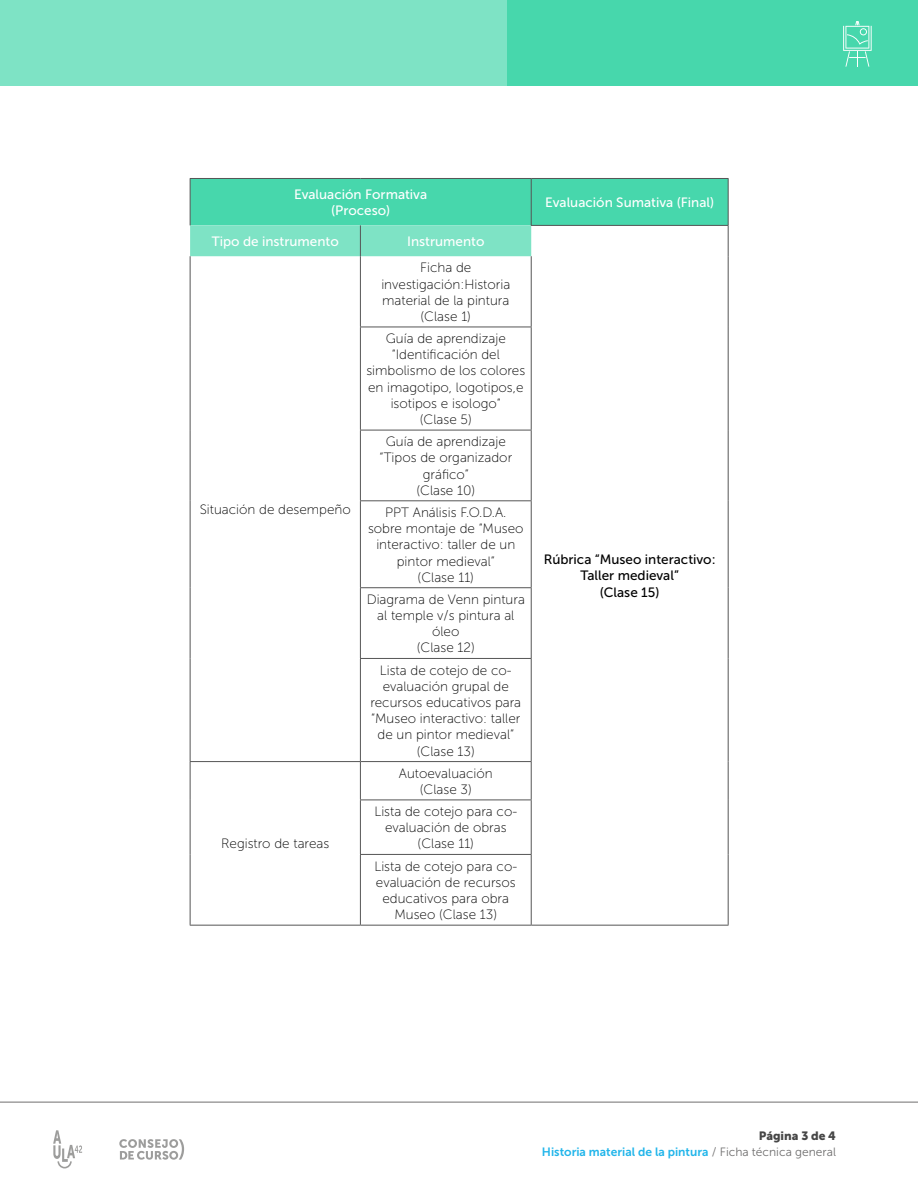
<style>
.page{position:relative;width:918px;height:1188px;background:#fff}
.page>*{position:absolute;margin:0;border:0;box-sizing:border-box;transform-origin:0 0}
.t1{font:13.5px/16.2px "Museo Sans 100";color:#020202;text-align:center}
.t2{font:13.5px/16.2px "Museo Sans 500";color:#fff;text-align:center}
.t3{font:13.5px/16.2px "Museo Sans 500";color:#000;text-align:center}
.t4{font:12px "Museo Sans 700";color:#21b5ea}
.t5{font:12px "Museo Sans 900";color:#464646}
.s1{font-family:"Museo Sans 300";color:#706f6f}
</style>
<div class="page">
<div style="left:0;top:0;width:507px;height:85px;background:#7ee3c5"></div>
<div style="left:507px;top:0;width:411px;height:85px;background:#47d7ac"></div>
<svg style="left:53px;top:1130px;width:29px;height:38px"></svg>
<svg style="left:119px;top:1139px;width:65px;height:21px"></svg>
<hr style="left:0;top:1102px;width:918px;height:1px;background:#706f6f">
<svg style="left:843px;top:21px;width:29px;height:46px"></svg>
<svg style="left:190px;top:179px;width:538px;height:77px;background:#6fdfbe"></svg>
<hr style="left:531px;top:179px;width:1px;height:46px;background:#555">
<hr style="left:360px;top:225px;width:1px;height:31px;background:#555">
<hr style="left:531px;top:225px;width:198px;height:1px;background:#555">
<hr style="left:360px;top:256px;width:1px;height:71px;background:#555">
<hr style="left:531px;top:256px;width:1px;height:71px;background:#555">
<hr style="left:360px;top:327px;width:172px;height:1px;background:#555">
<hr style="left:360px;top:327px;width:1px;height:103px;background:#555">
<hr style="left:531px;top:327px;width:1px;height:103px;background:#555">
<hr style="left:360px;top:430px;width:172px;height:1px;background:#555">
<hr style="left:360px;top:430px;width:1px;height:70px;background:#555">
<hr style="left:531px;top:430px;width:1px;height:70px;background:#555">
<hr style="left:360px;top:500px;width:172px;height:1px;background:#555">
<hr style="left:360px;top:501px;width:1px;height:86px;background:#555">
<hr style="left:531px;top:501px;width:1px;height:86px;background:#555">
<hr style="left:360px;top:658px;width:172px;height:1px;background:#555">
<hr style="left:190px;top:761px;width:170px;height:1px;background:#555">
<hr style="left:360px;top:761px;width:172px;height:1px;background:#555">
<hr style="left:360px;top:762px;width:1px;height:38px;background:#555">
<hr style="left:531px;top:762px;width:1px;height:38px;background:#555">
<hr style="left:360px;top:800px;width:172px;height:1px;background:#555">
<hr style="left:360px;top:800px;width:1px;height:54px;background:#555">
<hr style="left:531px;top:800px;width:1px;height:54px;background:#555">
<hr style="left:360px;top:854px;width:172px;height:1px;background:#555">
<hr style="left:360px;top:855px;width:1px;height:70px;background:#555">
<hr style="left:531px;top:855px;width:1px;height:70px;background:#555">
<hr style="left:190px;top:925px;width:170px;height:1px;background:#555">
<hr style="left:360px;top:925px;width:171px;height:1px;background:#555">
<hr style="left:531px;top:925px;width:198px;height:1px;background:#555">
<hr style="left:360px;top:587px;width:172px;height:1px;background:#555">
<hr style="left:360px;top:588px;width:1px;height:70px;background:#555">
<hr style="left:531px;top:588px;width:1px;height:70px;background:#555">
<hr style="left:360px;top:659px;width:1px;height:102px;background:#555">
<hr style="left:531px;top:659px;width:1px;height:102px;background:#555">
<hr style="left:190px;top:178px;width:170px;height:1px;background:#555">
<hr style="left:190px;top:179px;width:1px;height:46px;background:#555">
<hr style="left:360px;top:178px;width:171px;height:1px;background:#555">
<hr style="left:531px;top:178px;width:198px;height:1px;background:#555">
<hr style="left:728px;top:179px;width:1px;height:46px;background:#555">
<hr style="left:728px;top:226px;width:1px;height:30px;background:#555">
<hr style="left:190px;top:256px;width:1px;height:71px;background:#555">
<hr style="left:728px;top:256px;width:1px;height:71px;background:#555">
<hr style="left:190px;top:327px;width:1px;height:103px;background:#555">
<hr style="left:728px;top:327px;width:1px;height:103px;background:#555">
<hr style="left:190px;top:430px;width:1px;height:71px;background:#555">
<hr style="left:728px;top:430px;width:1px;height:71px;background:#555">
<hr style="left:190px;top:501px;width:1px;height:87px;background:#555">
<hr style="left:728px;top:501px;width:1px;height:87px;background:#555">
<hr style="left:190px;top:588px;width:1px;height:70px;background:#555">
<hr style="left:728px;top:588px;width:1px;height:70px;background:#555">
<hr style="left:190px;top:658px;width:1px;height:103px;background:#555">
<hr style="left:728px;top:658px;width:1px;height:104px;background:#555">
<hr style="left:190px;top:762px;width:1px;height:38px;background:#555">
<hr style="left:728px;top:762px;width:1px;height:38px;background:#555">
<hr style="left:190px;top:800px;width:1px;height:54px;background:#555">
<hr style="left:728px;top:800px;width:1px;height:54px;background:#555">
<hr style="left:190px;top:854px;width:1px;height:71px;background:#555">
<hr style="left:728px;top:854px;width:1px;height:71px;background:#555">
<p class="t2" style="left:294px;top:186px;width:135px">Evaluación Formativa (Proceso)</p>
<p class="t2" style="left:545px;top:194px;width:170px">Evaluación Sumativa (Final)</p>
<p class="t2" style="left:212px;top:233px;width:129px">Tipo de instrumento</p>
<p class="t2" style="left:407px;top:233px;width:79px">Instrumento</p>
<p class="t1" style="left:200px;top:501px;width:153px">Situación de desempeño</p>
<p class="t1" style="left:221px;top:836px;width:109px">Registro de tareas</p>
<p class="t1" style="left:381px;top:260px;width:130px">Ficha de investigación:Historia material de la pintura (Clase 1)</p>
<p class="t1" style="left:366px;top:331px;width:160px">Guía de aprendizaje “Identificación del simbolismo de los colores en imagotipo, logotipos,e isotipos e isologo“<br>(Clase 5)</p>
<p class="t1" style="left:379px;top:434px;width:134px">Guía de aprendizaje “Tipos de organizador gráfico”<br>(Clase 10)</p>
<p class="t1" style="left:368px;top:504px;width:157px">PPT Análisis F.O.D.A. sobre montaje de “Museo interactivo: taller de un pintor medieval”<br>(Clase 11)</p>
<p class="t1" style="left:367px;top:591px;width:160px">Diagrama de Venn pintura al temple v/s pintura al óleo<br>(Clase 12)</p>
<p class="t1" style="left:370px;top:662px;width:152px">Lista de cotejo de co&shy;evaluación grupal de recursos educativos para “Museo interactivo: taller de un pintor medieval” (Clase 13)</p>
<p class="t1" style="left:399px;top:765px;width:95px">Autoevaluación (Clase 3)</p>
<p class="t1" style="left:374px;top:803px;width:144px">Lista de cotejo para co&shy;evaluación de obras (Clase 11)</p>
<p class="t1" style="left:374px;top:858px;width:144px">Lista de cotejo para co&shy;evaluación de recursos educativos para obra<br>Museo (Clase 13)</p>
<p class="t3" style="left:544px;top:551px;width:173px">Rúbrica “Museo interactivo:<br>Taller medieval”<br>(Clase 15)</p>
<p class="t5" style="left:759px;top:1129px;width:79px">Página 3 de 4</p>
<p class="t4" style="left:542px;top:1145px;width:296px">Historia material de la pintura <span class="s1">/ Ficha técnica general</span></p>
</div>
